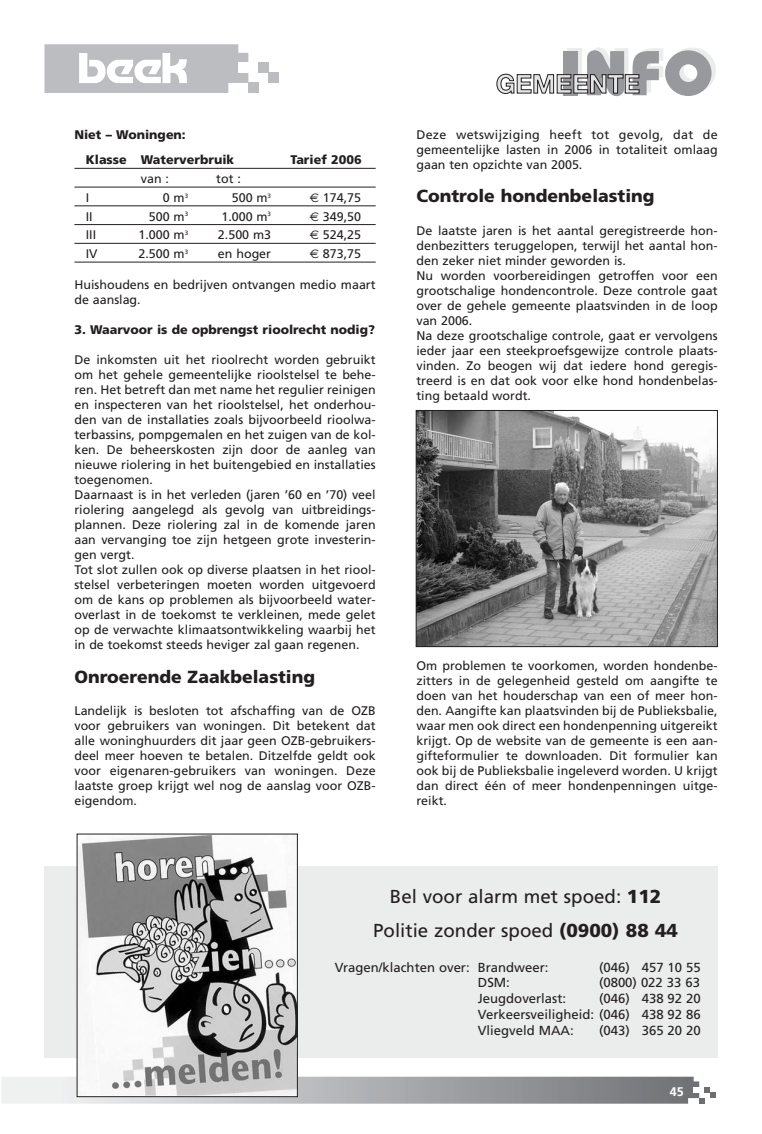
<style>
.page{position:relative;width:762px;height:1134px;background:#fff}
.page>*{position:absolute;margin:0;border:0;box-sizing:border-box;transform-origin:0 0}
.t1{font:18.75px/34.2px "Frutiger";color:#231f20;text-align:center}
.t2{font:900 17.5px "Frutiger";color:#231f20}
.t3{font:13.12px/15.8px "Frutiger";color:#231f20;text-align:justify}
.t4{font:12.5px/15px "Frutiger";color:#231f20}
.t5{font:900 12.5px/25.8px "Frutiger";color:#231f20}
.t6{font:700 12.5px "Frutiger";color:#fff}
.s1{font-family:"Euro Sans"}
.s2{font-weight:900}
</style>
<div class="page">
<div style="left:258px;top:63px;width:10px;height:10px;background:#bbbdc0"></div>
<div style="left:268px;top:73px;width:10px;height:10px;background:#bbbdc0"></div>
<div style="left:248px;top:83px;width:10px;height:10px;background:#bbbdc0"></div>
<svg style="left:44px;top:44px;width:204px;height:49px"></svg>
<svg style="left:1px;top:1077px;width:715px;height:27px;background:#abadaf"></svg>
<hr style="left:74px;top:168px;width:302px;height:1px;background:#231f20">
<hr style="left:74px;top:187px;width:302px;height:1px;background:#231f20">
<hr style="left:74px;top:205px;width:302px;height:1px;background:#231f20">
<hr style="left:74px;top:224px;width:302px;height:1px;background:#231f20">
<hr style="left:74px;top:243px;width:302px;height:1px;background:#231f20">
<hr style="left:74px;top:262px;width:302px;height:1px;background:#231f20">
<svg style="left:497px;top:47px;width:219px;height:49px"></svg>
<div style="left:44px;top:867px;width:674px;height:191px;background:#ebecec"></div>
<img style="left:79px;top:836px;width:217px;height:259px">
<div style="left:77px;top:834px;width:221px;height:263px;border:1px solid #231f20"></div>
<img style="left:418px;top:412px;width:298px;height:233px">
<div style="left:416px;top:410px;width:302px;height:237px;border:1px solid #231f20"></div>
<p class="t5" style="left:86px;top:122px;width:150px;text-indent:-11px">Niet – Woningen:<br>Klasse Waterverbruik</p>
<p class="t4" style="left:141px;top:172px;width:30px">van :</p>
<p class="t4" style="left:216px;top:172px;width:26px">tot :</p>
<p class="t5" style="left:291px;top:148px;width:73px">Tarief 2006</p>
<p class="t4" style="left:86px;top:191px;width:5px">I</p>
<p class="t4" style="left:163px;top:191px;width:27px">0 m<sup>3</sup></p>
<p class="t4" style="left:232px;top:191px;width:41px">500 m<sup>3</sup></p>
<p class="t4" style="left:310px;top:191px;width:53px"><span class="s1">€</span> 174,75</p>
<p class="t4" style="left:86px;top:210px;width:8px">II</p>
<p class="t4" style="left:149px;top:210px;width:41px">500 m<sup>3</sup></p>
<p class="t4" style="left:221px;top:210px;width:51px">1.000 m<sup>3</sup></p>
<p class="t4" style="left:310px;top:210px;width:53px"><span class="s1">€</span> 349,50</p>
<p class="t4" style="left:86px;top:229px;width:12px">III</p>
<p class="t4" style="left:138px;top:229px;width:51px">1.000 m<sup>3</sup></p>
<p class="t4" style="left:218px;top:229px;width:55px">2.500 m3</p>
<p class="t4" style="left:310px;top:229px;width:53px"><span class="s1">€</span> 524,25</p>
<p class="t4" style="left:86px;top:247px;width:13px">IV</p>
<p class="t4" style="left:138px;top:247px;width:51px">2.500 m<sup>3</sup></p>
<p class="t4" style="left:218px;top:247px;width:55px">en hoger</p>
<p class="t4" style="left:310px;top:247px;width:53px"><span class="s1">€</span> 873,75</p>
<p class="t4" style="left:74px;top:278px;width:303px">Huishoudens en bedrijven ontvangen medio maart de aanslag.</p>
<p class="t5" style="left:74px;top:318px;width:302px">3. Waarvoor is de opbrengst rioolrecht nodig?</p>
<p class="t4" style="left:74px;top:353px;width:303px">De inkomsten uit het rioolrecht worden gebruikt om het gehele gemeentelijke rioolstelsel te behe&shy;ren. Het betreft dan met name het regulier reinigen en inspecteren van het rioolstelsel, het onderhou&shy;den van de installaties zoals bijvoorbeeld rioolwa&shy;terbassins, pompgemalen en het zuigen van de kol&shy;ken. De beheerskosten zijn door de aanleg van nieuwe riolering in het buitengebied en installaties toegenomen.<br>Daarnaast is in het verleden (jaren ’60 en ’70) veel riolering aangelegd als gevolg van uitbreidings&shy;plannen. Deze riolering zal in de komende jaren aan vervanging toe zijn hetgeen grote investerin&shy;gen vergt.<br>Tot slot zullen ook op diverse plaatsen in het riool&shy;stelsel verbeteringen moeten worden uitgevoerd om de kans op problemen als bijvoorbeeld water&shy;overlast in de toekomst te verkleinen, mede gelet op de verwachte klimaatsontwikkeling waarbij het in de toekomst steeds heviger zal gaan regenen.</p>
<h2 class="t2" style="left:74px;top:670px;width:242px">Onroerende Zaakbelasting</h2>
<p class="t4" style="left:74px;top:704px;width:303px;text-align:justify">Landelijk is besloten tot afschaffing van de OZB voor gebruikers van woningen. Dit betekent dat alle woninghuurders dit jaar geen OZB-gebruikers&shy;deel meer hoeven te betalen. Ditzelfde geldt ook voor eigenaren-gebruikers van woningen. Deze laatste groep krijgt wel nog de aanslag voor OZB&shy;eigendom.</p>
<p class="t4" style="left:416px;top:128px;width:303px;text-align:justify">Deze wetswijziging heeft tot gevolg, dat de gemeentelijke lasten in 2006 in totaliteit omlaag gaan ten opzichte van 2005.</p>
<h2 class="t2" style="left:416px;top:189px;width:240px">Controle hondenbelasting</h2>
<p class="t4" style="left:416px;top:224px;width:303px">De laatste jaren is het aantal geregistreerde hon&shy;denbezitters teruggelopen, terwijl het aantal hon&shy;den zeker niet minder geworden is.<br>Nu worden voorbereidingen getroffen voor een grootschalige hondencontrole. Deze controle gaat over de gehele gemeente plaatsvinden in de loop van 2006.<br>Na deze grootschalige controle, gaat er vervolgens ieder jaar een steekproefsgewijze controle plaats&shy;vinden. Zo beogen wij dat iedere hond geregis&shy;treerd is en dat ook voor elke hond hondenbelas&shy;ting betaald wordt.</p>
<p class="t4" style="left:416px;top:659px;width:303px;text-align:justify">Om problemen te voorkomen, worden hondenbe&shy;zitters in de gelegenheid gesteld om aangifte te doen van het houderschap van een of meer hon&shy;den. Aangifte kan plaatsvinden bij de Publieksbalie, waar men ook direct een hondenpenning uitgereikt krijgt. Op de website van de gemeente is een aan&shy;gifteformulier te downloaden. Dit formulier kan ook bij de Publieksbalie ingeleverd worden. U krijgt dan direct één of meer hondenpenningen uitge&shy;reikt.</p>
<h1 class="t1" style="left:373px;top:881px;width:306px">Bel voor alarm met spoed: <span class="s2">112<br></span>Politie zonder spoed <span class="s2">(0900) 88 44</span></h1>
<p class="t3" style="left:335px;top:960px;width:215px">Vragen/klachten over: Brandweer:</p>
<p class="t3" style="left:599px;top:960px;width:103px">(046) 457 10 55</p>
<p class="t3" style="left:478px;top:976px;width:34px">DSM:</p>
<p class="t3" style="left:599px;top:976px;width:103px">(0800) 022 33 63</p>
<p class="t3" style="left:478px;top:991px;width:90px">Jeugdoverlast:</p>
<p class="t3" style="left:478px;top:991px;width:224px;text-indent:121px">(046) 438 92 20<br>Verkeersveiligheid: (046) 438 92 86<br>Vliegveld MAA:</p>
<p class="t3" style="left:599px;top:1023px;width:103px">(043) 365 20 20</p>
<p class="t6" style="left:670px;top:1087px;width:15px">45</p>
</div>
